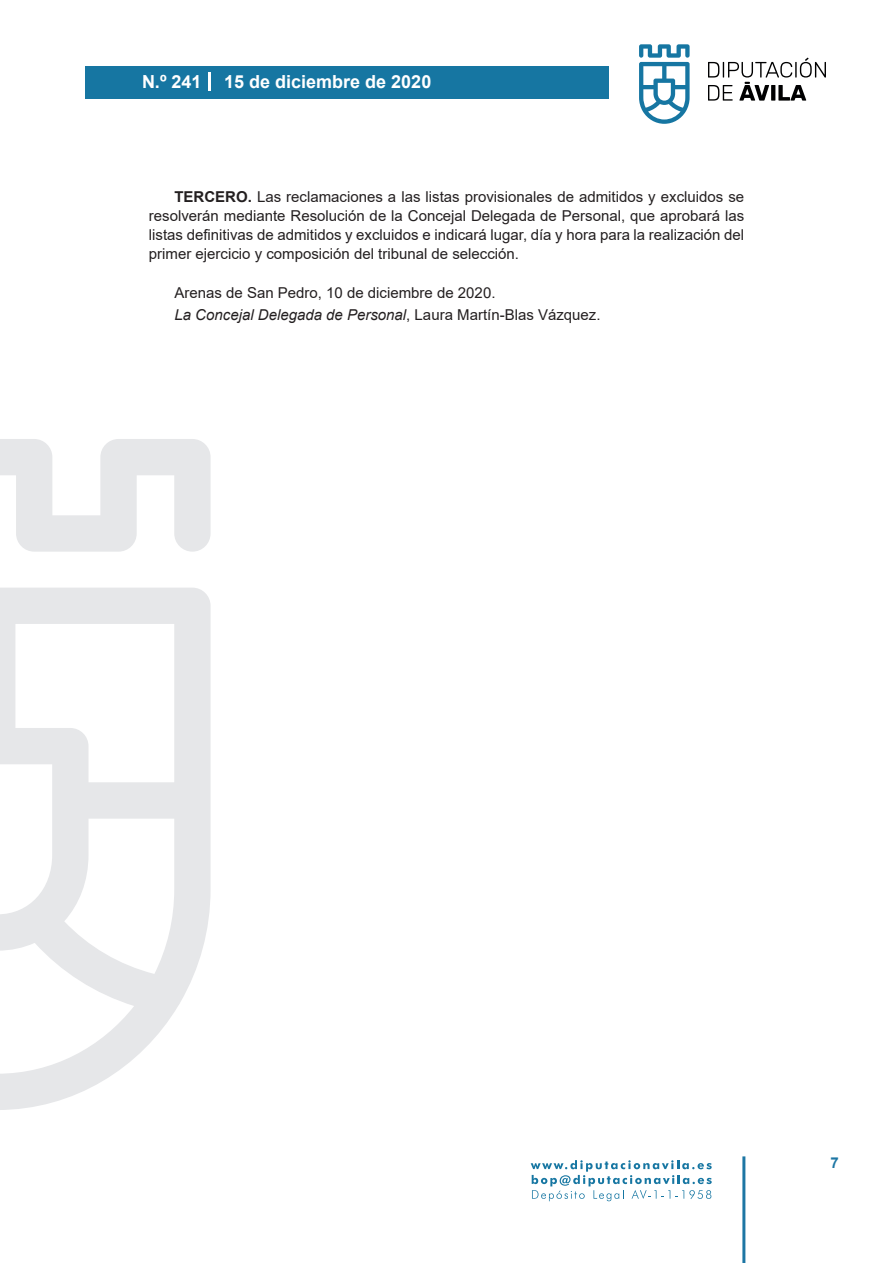
<style>
.page{position:relative;width:893px;height:1263px;background:#fff}
.page>*{position:absolute;margin:0;border:0;box-sizing:border-box;transform-origin:0 0}
.t1{font:700 18px "Arial";color:#fff}
.t2{font:15px/18.8px "Arial";color:#231f20;text-align:justify}
.t3{font:700 15px "Arial";color:#1d76a4}
.s1{font-weight:700}
.s2{font-style:italic}
</style>
<div class="page">
<svg style="left:531px;top:1160px;width:181px;height:41px"></svg>
<div style="left:85px;top:66px;width:523px;height:33px;background:#1676a2"></div>
<svg style="left:639px;top:44px;width:51px;height:80px"></svg>
<svg style="left:708px;top:58px;width:118px;height:43px"></svg>
<hr style="left:742px;top:1156px;width:3px;height:107px;background:#1d76a4">
<svg style="left:208px;top:72px;width:2px;height:18px"></svg>
<svg style="left:0;top:439px;width:211px;height:671px"></svg>
<p class="t1" style="left:142px;top:69px;width:61px">N.º 241</p>
<p class="t1" style="left:224px;top:69px;width:209px">15 de diciembre de 2020</p>
<p class="t2" style="left:149px;top:188px;width:597px;text-indent:26px"><span class="s1">TERCERO.</span> Las reclamaciones a las listas provisionales de admitidos y excluidos se resolverán mediante Resolución de la Concejal Delegada de Personal, que aprobará las listas definitivas de admitidos y excluidos e indicará lugar, día y hora para la realización del primer ejercicio y composición del tribunal de selección.</p>
<p class="t2" style="left:174px;top:281px;width:428px;line-height:22.2px">Arenas de San Pedro, 10 de diciembre de 2020.<br><span class="s2">La Concejal Delegada de Personal</span>, Laura Martín-Blas Vázquez.</p>
<p class="t3" style="left:831px;top:1152px;width:10px">7</p>
</div>
